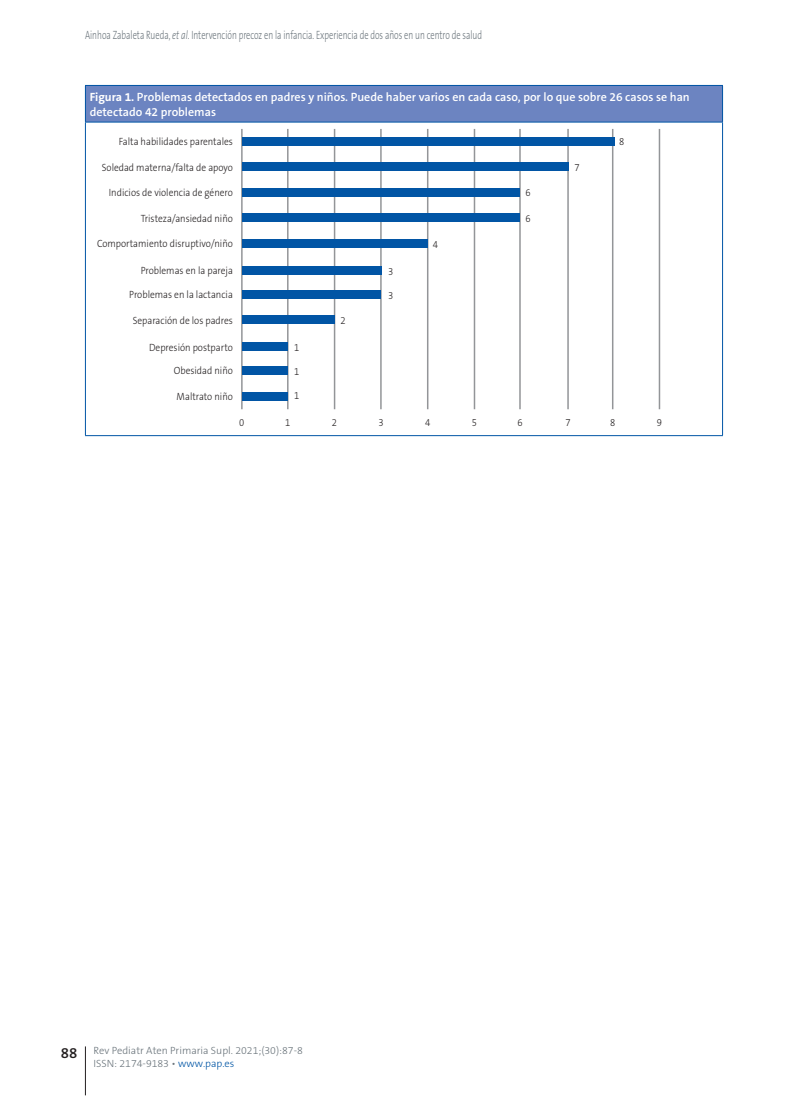
<style>
.page{position:relative;width:808px;height:1106px;background:#fff}
.page>*{position:absolute;margin:0;border:0;box-sizing:border-box;transform-origin:0 0}
.t1{font:600 15px "The Sans B Plus W6";color:#231f20}
.titulo_tabla{font:600 12px/15px "The Sans C5";color:#fff}
.t2{font:300 12px "The Sans B Plus W3";color:#6a747b;scale:.7 1}
.t3{font:300 10.5px "The Sans B Plus W3";color:#231f20;scale:.9 1}
.t4{font:300 10.5px/13.2px "The Sans B Plus W3";color:#6a747b}
.s1{font-style:italic}
.s2{font-family:"The Sans B Plus W7";font-weight:700}
.s3{color:#0155a5}
</style>
<div class="page">
<hr style="left:85px;top:1046px;width:1px;height:49px;background:#231f20">
<div style="left:85px;top:85px;width:637px;height:37px;background:#6c84c1"></div>
<hr style="left:85px;top:86px;width:1px;height:36px;background:#0155a5">
<hr style="left:722px;top:86px;width:1px;height:36px;background:#0155a5">
<hr style="left:85px;top:85px;width:638px;height:1px;background:#0155a5">
<hr style="left:85px;top:122px;width:1px;height:313px;background:#0155a5">
<hr style="left:722px;top:122px;width:1px;height:313px;background:#0155a5">
<hr style="left:85px;top:122px;width:638px;height:1px;background:#0155a5">
<hr style="left:85px;top:435px;width:638px;height:1px;background:#0155a5">
<hr style="left:241px;top:129px;width:2px;height:280px;background:#939598">
<hr style="left:287px;top:129px;width:2px;height:280px;background:#939598">
<hr style="left:334px;top:129px;width:1px;height:280px;background:#939598">
<hr style="left:380px;top:129px;width:2px;height:280px;background:#939598">
<hr style="left:427px;top:129px;width:1px;height:280px;background:#939598">
<hr style="left:474px;top:129px;width:1px;height:280px;background:#939598">
<hr style="left:519px;top:129px;width:2px;height:280px;background:#939598">
<hr style="left:567px;top:129px;width:2px;height:280px;background:#939598">
<hr style="left:612px;top:129px;width:1px;height:280px;background:#939598">
<hr style="left:659px;top:129px;width:1px;height:280px;background:#939598">
<div style="left:242px;top:137px;width:373px;height:8px;background:#0155a5"></div>
<div style="left:242px;top:163px;width:327px;height:8px;background:#0155a5"></div>
<div style="left:242px;top:188px;width:278px;height:8px;background:#0155a5"></div>
<div style="left:242px;top:214px;width:278px;height:8px;background:#0155a5"></div>
<div style="left:242px;top:239px;width:186px;height:8px;background:#0155a5"></div>
<div style="left:242px;top:266px;width:140px;height:8px;background:#0155a5"></div>
<div style="left:242px;top:290px;width:138px;height:8px;background:#0155a5"></div>
<div style="left:242px;top:316px;width:93px;height:8px;background:#0155a5"></div>
<div style="left:242px;top:342px;width:45px;height:9px;background:#0155a5"></div>
<div style="left:242px;top:366px;width:45px;height:8px;background:#0155a5"></div>
<div style="left:242px;top:392px;width:45px;height:8px;background:#0155a5"></div>
<p class="t2" style="left:85px;top:27px;width:569px">Ainhoa Zabaleta Rueda, <span class="s1">et al</span>. Intervención precoz en la infancia. Experiencia de dos años en un centro de salud</p>
<p class="titulo_tabla" style="left:90px;top:89px;width:602px"><span class="s2">Figura 1.</span> Problemas detectados en padres y niños. Puede haber varios en cada caso, por lo que sobre 26 casos se han detectado 42 problemas</p>
<p class="t3" style="left:119px;top:135px;width:128px">Falta habilidades parentales</p>
<p class="t3" style="left:102px;top:160px;width:147px">Soledad materna/falta de apoyo</p>
<p class="t3" style="left:109px;top:186px;width:139px">Indicios de violencia de género</p>
<p class="t3" style="left:141px;top:211px;width:104px">Tristeza/ansiedad niño</p>
<p class="t3" style="left:97px;top:237px;width:152px">Comportamiento disruptivo/niño</p>
<p class="t3" style="left:141px;top:264px;width:104px">Problemas en la pareja</p>
<p class="t3" style="left:129px;top:288px;width:117px">Problemas en la lactancia</p>
<p class="t3" style="left:133px;top:313px;width:113px">Separación de los padres</p>
<p class="t3" style="left:149px;top:340px;width:95px">Depresión postparto</p>
<p class="t3" style="left:174px;top:364px;width:67px">Obesidad niño</p>
<p class="t3" style="left:177px;top:390px;width:64px">Maltrato niño</p>
<p class="t3" style="left:294px;top:340px;width:7px">1</p>
<p class="t3" style="left:294px;top:364px;width:7px">1</p>
<p class="t3" style="left:294px;top:389px;width:7px">1</p>
<p class="t3" style="left:239px;top:415px;width:7px">0</p>
<p class="t3" style="left:285px;top:415px;width:7px">1</p>
<p class="t3" style="left:340px;top:313px;width:7px">2</p>
<p class="t3" style="left:388px;top:265px;width:7px">3</p>
<p class="t3" style="left:388px;top:289px;width:7px">3</p>
<p class="t3" style="left:433px;top:238px;width:7px">4</p>
<p class="t3" style="left:525px;top:186px;width:7px">6</p>
<p class="t3" style="left:525px;top:212px;width:7px">6</p>
<p class="t3" style="left:574px;top:160px;width:7px">7</p>
<p class="t3" style="left:619px;top:135px;width:7px">8</p>
<p class="t3" style="left:332px;top:415px;width:7px">2</p>
<p class="t3" style="left:378px;top:415px;width:7px">3</p>
<p class="t3" style="left:425px;top:415px;width:7px">4</p>
<p class="t3" style="left:472px;top:415px;width:7px">5</p>
<p class="t3" style="left:517px;top:415px;width:7px">6</p>
<p class="t3" style="left:565px;top:415px;width:7px">7</p>
<p class="t3" style="left:610px;top:415px;width:7px">8</p>
<p class="t3" style="left:657px;top:415px;width:7px">9</p>
<p class="t1" style="left:61px;top:1042px;width:18px">88</p>
<p class="t4" style="left:93px;top:1043px;width:211px">Rev Pediatr Aten Primaria Supl. 2021;(30):87-8<br>ISSN: 2174-9183 • <span class="s3">www.pap.es</span></p>
</div>
